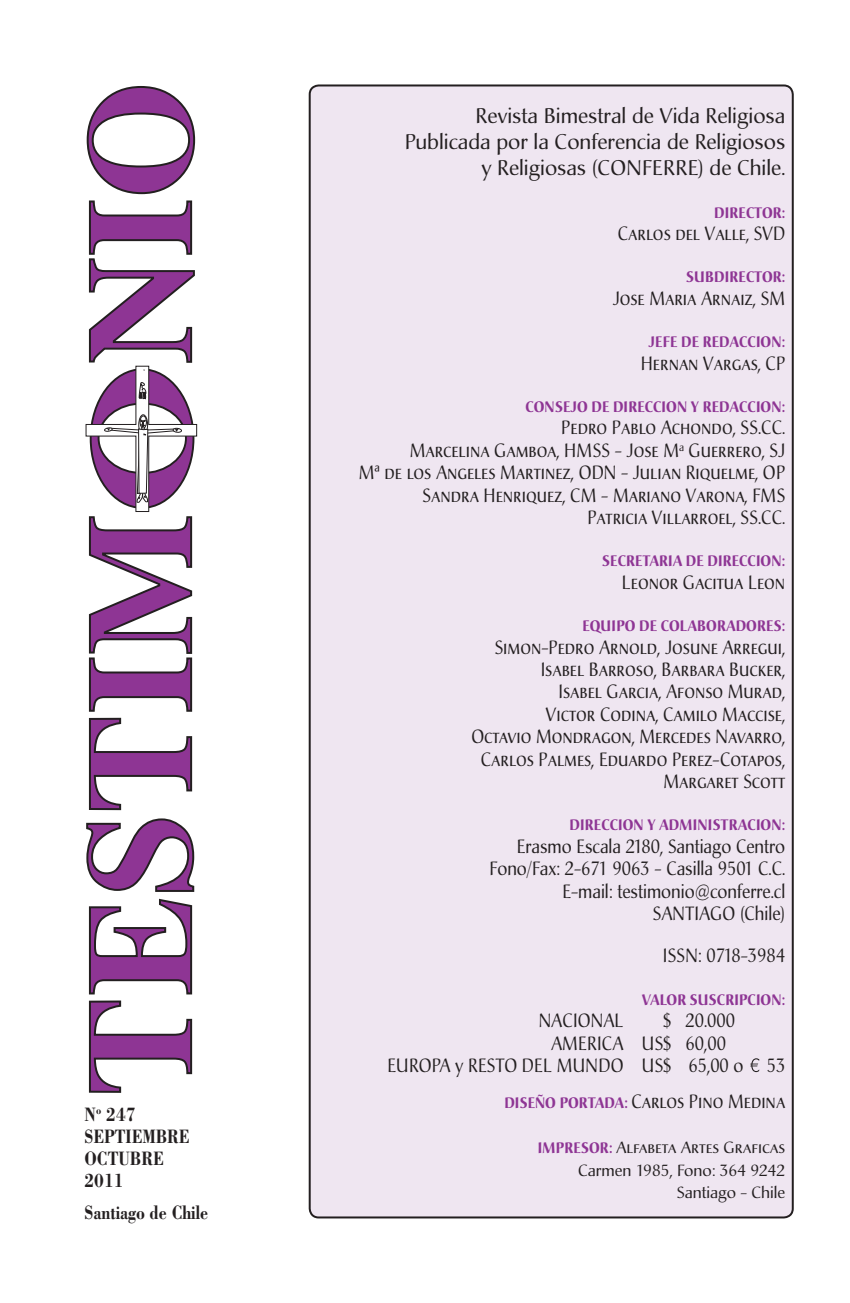
<style>
.page{position:relative;width:850px;height:1303px;background:#fff}
.page>*{position:absolute;margin:0;border:0;box-sizing:border-box;transform-origin:0 0}
.t1{font:21px/26px "Christiana";color:#231f20;text-align:right}
.t2{font:700 20px/22px "Bodoni";color:#231f20;scale:.8 1}
.t3{font:19px/22.4px "Christiana Regular SC";color:#231f20;text-align:right;scale:.9 1}
.t4{font:19px/22.4px "Christiana";color:#231f20;text-align:right;scale:.9 1}
.t5{font:16px/22.4px "Christiana";color:#231f20;text-align:right}
.t6{font:16px "Christiana Regular SC";color:#231f20}
.t7{font:700 15px "Christiana";letter-spacing:.01em;color:#8e3594;scale:.9 1}
.s1{font-family:"Christiana"}
.s2{font-family:"Christiana";font-weight:700;font-size:15px;color:#8e3594}
</style>
<div class="page">
<div style="left:309px;top:85px;width:483px;height:1132px;background:#efe6f1;border-radius:9px"></div>
<svg style="left:750px;top:1058px;width:9px;height:14px"></svg>
<svg style="left:86px;top:818px;width:109px;height:275px"></svg>
<svg style="left:85px;top:86px;width:113px;height:725px"></svg>
<p class="t2" style="left:84px;top:1105px;width:133px">N<sup>o</sup> 247<br>SEPTIEMBRE<br>OCTUBRE<br>2011</p>
<p class="t2" style="left:84px;top:1203px;width:156px">Santiago de Chile</p>
<p class="t1" style="left:404px;top:105px;width:382px">Revista Bimestral de Vida Religiosa<br>Publicada por la Conferencia de Religiosos y Religiosas (CONFERRE) de Chile.</p>
<p class="t7" style="left:714px;top:206px;width:80px">DIRECTOR:</p>
<p class="t3" style="left:617px;top:222px;width:187px">Carlos del Valle, SVD</p>
<p class="t7" style="left:686px;top:271px;width:112px">SUBDIRECTOR:</p>
<p class="t3" style="left:612px;top:287px;width:193px">Jose Maria Arnaiz, SM</p>
<p class="t7" style="left:648px;top:336px;width:153px">JEFE DE REDACCION:</p>
<p class="t3" style="left:640px;top:352px;width:162px">Hernan Vargas, CP</p>
<p class="t7" style="left:525px;top:400px;width:290px">CONSEJO DE DIRECCION Y REDACCION:</p>
<p class="t3" style="left:359px;top:417px;width:475px">Pedro Pablo Achondo, SS.CC.<br>Marcelina Gamboa, HMSS - Jose M<sup>a</sup> Guerrero, SJ<br>Mª de los Angeles Martinez, ODN - Julian Riquelme, OP Sandra Henriquez, CM - Mariano Varona, FMS Patricia Villarroel, <span class="s1">SS.CC.</span></p>
<p class="t7" style="left:602px;top:555px;width:205px">SECRETARIA DE DIRECCION:</p>
<p class="t3" style="left:621px;top:571px;width:183px">Leonor Gacitua Leon</p>
<p class="t7" style="left:582px;top:620px;width:227px">EQUIPO DE COLABORADORES:</p>
<p class="t3" style="left:471px;top:636px;width:350px">Simon-Pedro Arnold, Josune Arregui,<br>Isabel Barroso, Barbara Bucker,<br>Isabel Garcia, Afonso Murad,<br>Victor Codina, Camilo Maccise,<br>Octavio Mondragon, Mercedes Navarro,<br>Carlos Palmes, Eduardo Perez-Cotapos,<br>Margaret Scott</p>
<p class="t7" style="left:569px;top:819px;width:241px">DIRECCION Y ADMINISTRACION:</p>
<p class="t4" style="left:489px;top:837px;width:330px">Erasmo Escala 2180, Santiago Centro<br>Fono/Fax: 2-671 9063 - Casilla 9501 C.C.<br>E-mail: testimonio@conferre.cl<br>SANTIAGO (Chile)</p>
<p class="t4" style="left:662px;top:947px;width:138px">ISSN: 0718-3984</p>
<p class="t7" style="left:641px;top:993px;width:161px">VALOR SUSCRIPCION:</p>
<p class="t4" style="left:538px;top:1011px;width:96px">NACIONAL</p>
<p class="t4" style="left:663px;top:1011px;width:81px">$ 20.000</p>
<p class="t4" style="left:551px;top:1034px;width:196px">AMERICA US$ 60,00</p>
<p class="t4" style="left:387px;top:1056px;width:443px">EUROPA y RESTO DEL MUNDO US$ 65,00 o 53</p>
<p class="t3" style="left:504px;top:1091px;width:313px"><span class="s2">DISEÑO PORTADA:</span> Carlos Pino Medina</p>
<p class="t6" style="left:537px;top:1138px;width:249px"><span class="s2">IMPRESOR:</span> Alfabeta Artes Graficas</p>
<p class="t5" style="left:578px;top:1160px;width:208px">Carmen 1985, Fono: 364 9242<br>Santiago - Chile</p>
</div>
